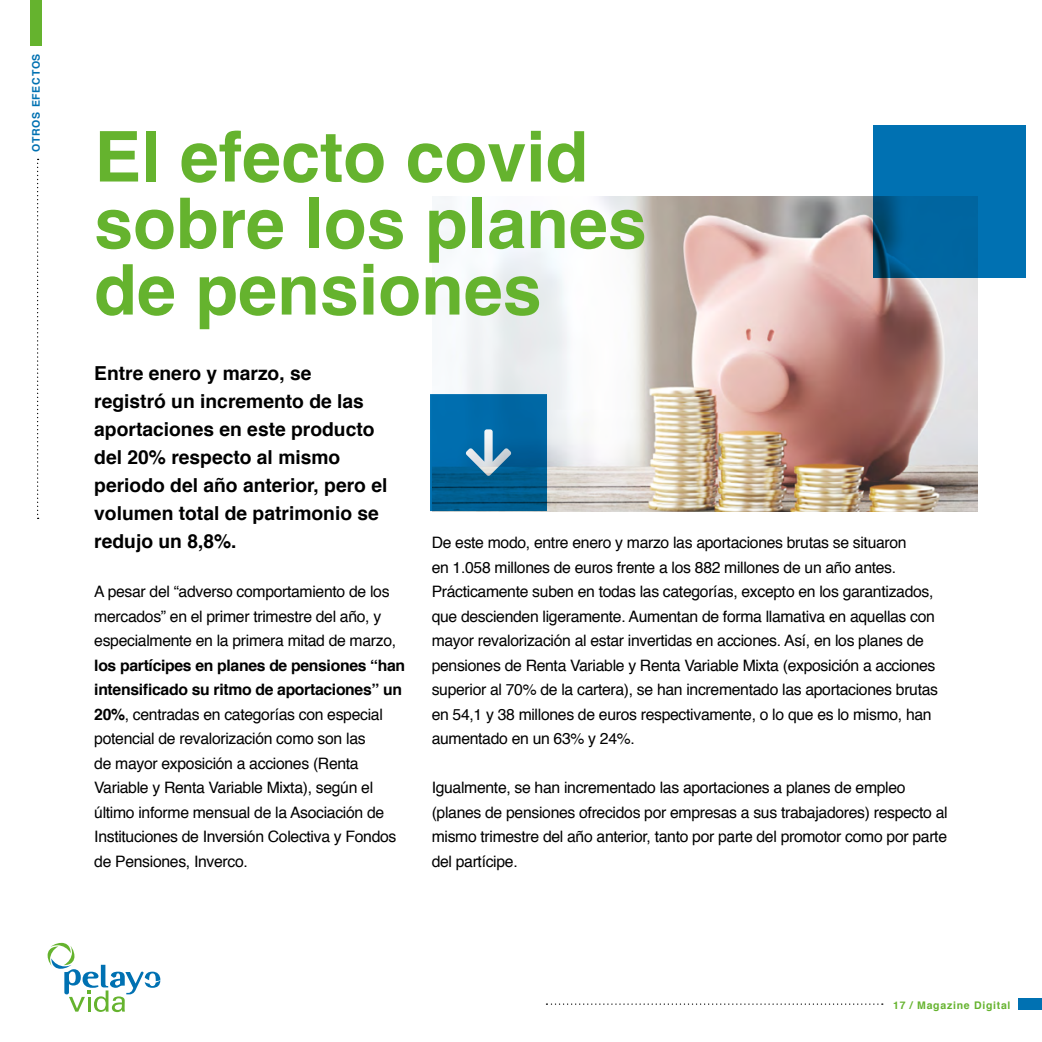
<style>
.page{position:relative;width:1042px;height:1042px;background:#fff}
.page>*{position:absolute;margin:0;border:0;box-sizing:border-box;transform-origin:0 0}
.t1{font:700 70px/66.5px "Helvetica";color:#65b32e}
.t2{font:700 19.25px/28px "Helvetica";color:#000}
.t3{font:15.75px/24.5px "Helvetica";letter-spacing:-.02em;color:#000}
.t4{font:700 10.5px "Helvetica";letter-spacing:.07em;color:#65b32e}
.t5{font:700 10.5px "Helvetica";letter-spacing:.07em;color:#0071b2}
.s1{font-weight:700}
</style>
<div class="page">
<div style="left:31px;top:0;width:11px;height:46px;background:#65b32e"></div>
<svg style="left:37px;top:159px;width:2px;height:360px"></svg>
<svg style="left:546px;top:1003px;width:337px;height:2px"></svg>
<div style="left:1019px;top:998px;width:23px;height:11px;background:#0071b2"></div>
<svg style="left:48px;top:943px;width:112px;height:69px"></svg>
<img style="left:436px;top:197px;width:541px;height:314px">
<svg style="left:873px;top:126px;width:153px;height:152px;background:#006aa7"></svg>
<svg style="left:430px;top:394px;width:117px;height:117px;background:#0c6aa0"></svg>
<p class="t5" style="left:28px;top:152px;width:100px;rotate:-90deg">OTROS EFECTOS</p>
<h1 class="t1" style="left:94px;top:124px;width:554px">El efecto covid sobre los planes de pensiones</h1>
<p class="t2" style="left:94px;top:359px;width:295px">Entre enero y marzo, se registró un incremento de las aportaciones en este producto del 20% respecto al mismo periodo del año anterior, pero el volumen total de patrimonio se redujo un 8,8%.</p>
<p class="t3" style="left:94px;top:580px;width:303px">A pesar del “adverso comportamiento de los mercados” en el primer trimestre del año, y especialmente en la primera mitad de marzo,</p>
<p class="t3" style="left:94px;top:653px;width:312px"><span class="s1">los partícipes en planes de pensiones “han intensificado su ritmo de aportaciones” un 20%</span>, centradas en categorías con especial potencial de revalorización como son las<br>de mayor exposición a acciones (Renta Variable y Renta Variable Mixta), según el último informe mensual de la Asociación de Instituciones de Inversión Colectiva y Fondos de Pensiones, Inverco.</p>
<p class="t3" style="left:432px;top:531px;width:508px">De este modo, entre enero y marzo las aportaciones brutas se situaron<br>en 1.058 millones de euros frente a los 882 millones de un año antes.<br>Prácticamente suben en todas las categorías, excepto en los garantizados, que descienden ligeramente. Aumentan de forma llamativa en aquellas con mayor revalorización al estar invertidas en acciones. Así, en los planes de pensiones de Renta Variable y Renta Variable Mixta (exposición a acciones superior al 70% de la cartera), se han incrementado las aportaciones brutas en 54,1 y 38 millones de euros respectivamente, o lo que es lo mismo, han aumentado en un 63% y 24%.</p>
<p class="t3" style="left:432px;top:776px;width:517px">Igualmente, se han incrementado las aportaciones a planes de empleo (planes de pensiones ofrecidos por empresas a sus trabajadores) respecto al mismo trimestre del año anterior, tanto por parte del promotor como por parte del partícipe.</p>
<p class="t4" style="left:893px;top:996px;width:119px">17 / Magazine Digital</p>
</div>
